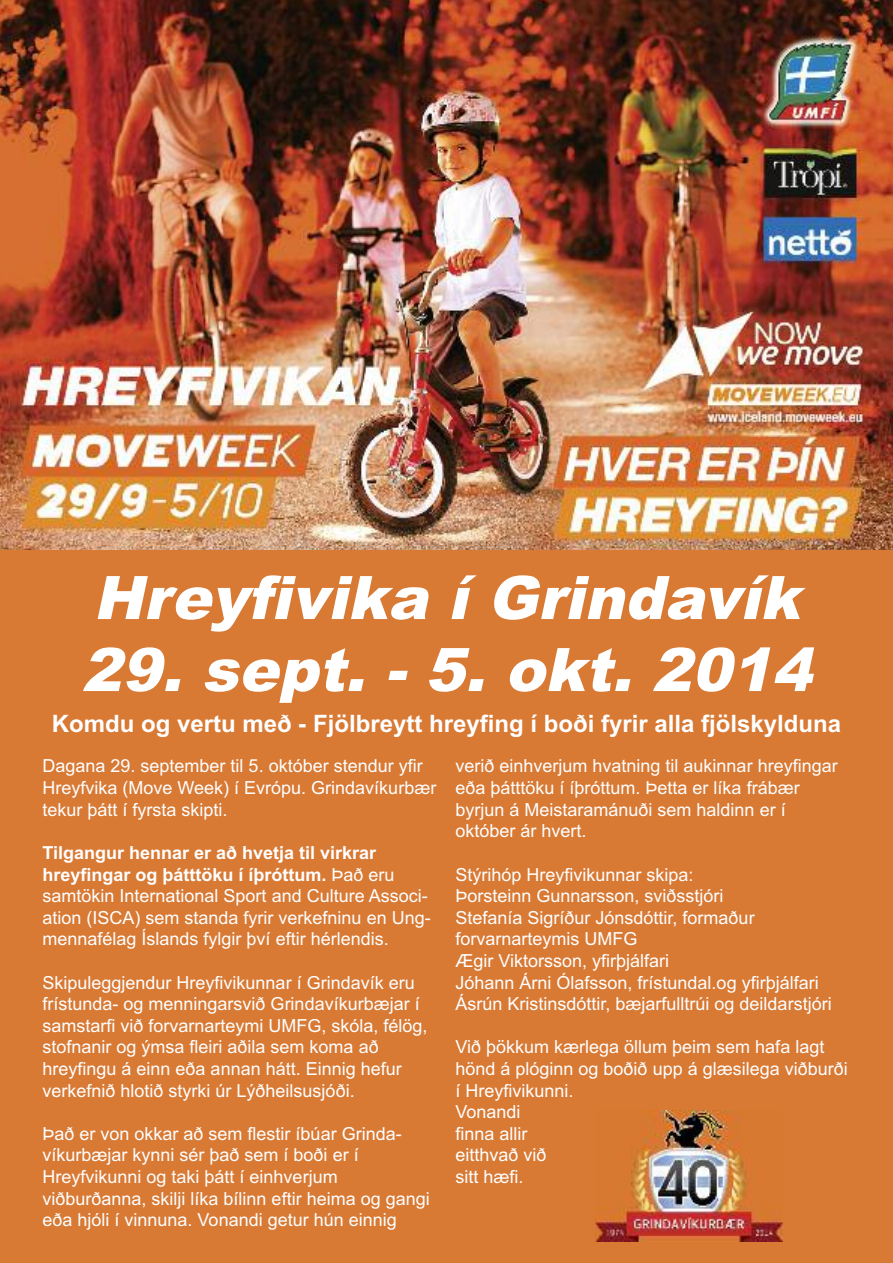
<style>
.page{position:relative;width:893px;height:1263px;background:#fff}
.page>*{position:absolute;margin:0;border:0;box-sizing:border-box;transform-origin:0 0}
.t1{font:italic 900 60px "Arial";color:#fff}
.t2{font:700 24px "Arial";color:#fff}
.t3{font:18px/21.6px "Arial";color:#fff}
.s1{font-weight:700}
</style>
<div class="page">
<div style="left:0;top:550px;width:893px;height:713px;background:#d87934"></div>
<img style="left:0;top:0;width:893px;height:550px">
<img style="left:595px;top:1111px;width:187px;height:130px">
<h1 class="t1" style="left:93px;top:563px;width:726px">Hreyfivika í Grindavík</h1>
<h1 class="t1" style="left:81px;top:635px;width:749px">29. sept. - 5. okt. 2014</h1>
<h2 class="t2" style="left:52px;top:709px;width:791px">Komdu og vertu með - Fjölbreytt hreyfing í boði fyrir alla fjölskylduna</h2>
<p class="t3" style="left:43px;top:755px;width:395px">Dagana 29. september til 5. október stendur yfir<br>Hreyfvika (Move Week) í Evrópu. Grindavíkurbær tekur þátt í fyrsta skipti.</p>
<p class="t3" style="left:43px;top:842px;width:390px"><span class="s1">Tilgangur hennar er að hvetja til virkrar hreyfingar og þátttöku í íþróttum.</span> Það eru samtökin International Sport and Culture Associ&shy;ation (ISCA) sem standa fyrir verkefninu en Ung&shy;mennafélag Íslands fylgir því eftir hérlendis.</p>
<p class="t3" style="left:43px;top:971px;width:387px">Skipuleggjendur Hreyfivikunnar í Grindavík eru frístunda- og menningarsvið Grindavíkurbæjar í samstarfi við forvarnarteymi UMFG, skóla, félög, stofnanir og ýmsa fleiri aðila sem koma að hreyfingu á einn eða annan hátt. Einnig hefur verkefnið hlotið styrki úr Lýðheilsusjóði.</p>
<p class="t3" style="left:43px;top:1123px;width:389px">Það er von okkar að sem flestir íbúar Grinda&shy;víkurbæjar kynni sér það sem í boði er í Hreyfvikunni og taki þátt í einhverjum viðburðanna, skilji líka bílinn eftir heima og gangi eða hjóli í vinnuna. Vonandi getur hún einnig</p>
<p class="t3" style="left:455px;top:755px;width:384px">verið einhverjum hvatning til aukinnar hreyfingar eða þátttöku í íþróttum. Þetta er líka frábær byrjun á Meistaramánuði sem haldinn er í október ár hvert.</p>
<p class="t3" style="left:455px;top:863px;width:378px">Stýrihóp Hreyfivikunnar skipa:<br>Þorsteinn Gunnarsson, sviðsstjóri<br>Stefanía Sigríður Jónsdóttir, formaður forvarnarteymis UMFG<br>Ægir Viktorsson, yfirþjálfari<br>Jóhann Árni Ólafsson, frístundal.og yfirþjálfari Ásrún Kristinsdóttir, bæjarfulltrúi og deildarstjóri</p>
<p class="t3" style="left:455px;top:1036px;width:394px">Við þökkum kærlega öllum þeim sem hafa lagt hönd á plóginn og boðið upp á glæsilega viðburði í Hreyfivikunni.<br>Vonandi<br>finna allir<br>eitthvað við<br>sitt hæfi.</p>
</div>
